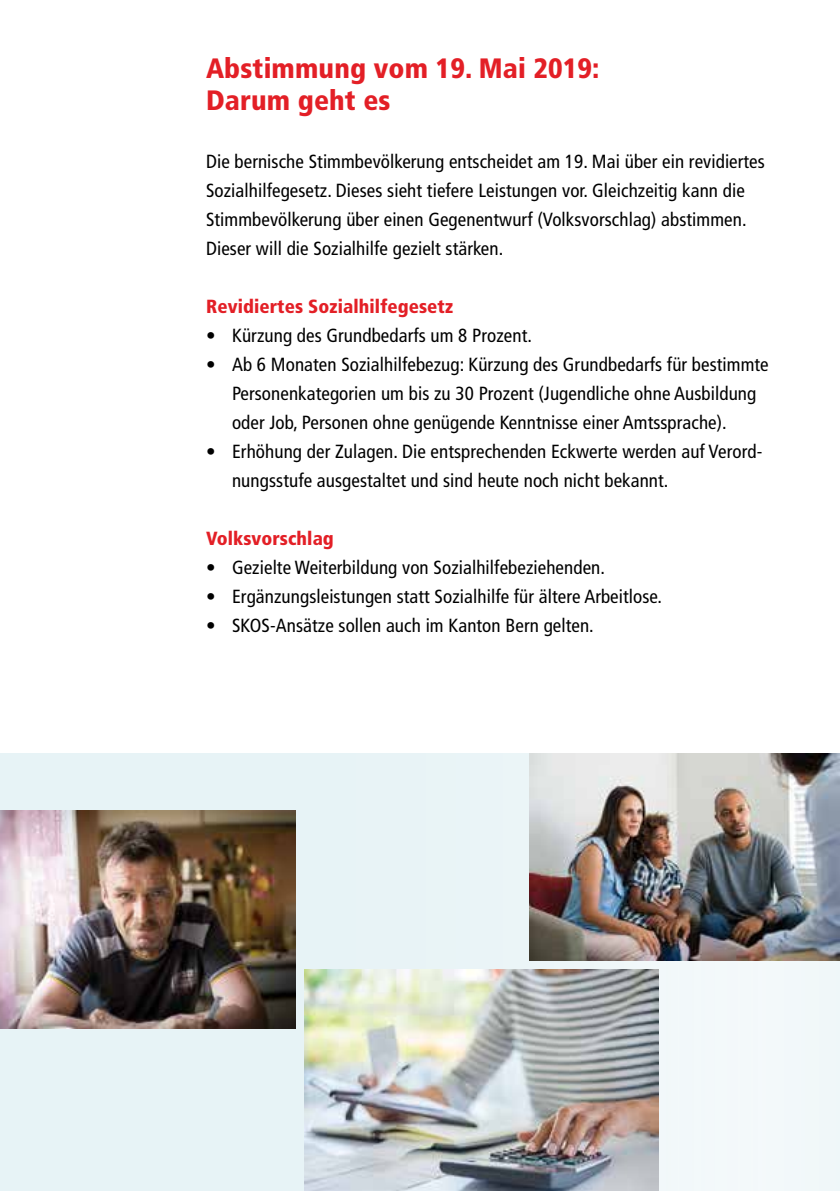
<style>
.page{position:relative;width:840px;height:1191px;background:#fff}
.page>*{position:absolute;margin:0;border:0;box-sizing:border-box;transform-origin:0 0}
.t1{font:900 condensed 28px/32px "Frutiger";letter-spacing:.005em;color:#e31f26}
.t2{font:condensed 19px/29px "Frutiger";letter-spacing:.005em;color:#000}
.t3{font:900 condensed 19px "Frutiger";letter-spacing:.005em;color:#e31f26}
</style>
<div class="page">
<div style="left:643px;top:881px;width:196px;height:310px;background:#f2f8fa"></div>
<div style="left:0;top:753px;width:757px;height:438px;background:#e7f3f6"></div>
<img style="left:304px;top:969px;width:354px;height:222px">
<img style="left:0;top:811px;width:295px;height:217px">
<img style="left:529px;top:753px;width:310px;height:207px">
<h1 class="t1" style="left:206px;top:52px;width:395px">Abstimmung vom 19. Mai 2019:<br>Darum geht es</h1>
<p class="t2" style="left:206px;top:147px;width:560px">Die bernische Stimmbevölkerung entscheidet am 19. Mai über ein revidiertes Sozialhilfegesetz. Dieses sieht tiefere Leistungen vor. Gleichzeitig kann die Stimmbevölkerung über einen Gegenentwurf (Volksvorschlag) abstimmen.<br>Dieser will die Sozialhilfe gezielt stärken.</p>
<p class="t3" style="left:206px;top:295px;width:248px">Revidiertes Sozialhilfegesetz</p>
<p class="t2" style="left:206px;top:321px;width:327px">• Kürzung des Grundbedarfs um 8 Prozent.</p>
<p class="t2" style="left:232px;top:350px;width:538px;text-indent:-26px">• Ab 6 Monaten Sozialhilfebezug: Kürzung des Grundbedarfs für bestimmte<br>Personenkategorien um bis zu 30 Prozent (Jugendliche ohne Ausbildung oder Job, Personen ohne genügende Kenntnisse einer Amtssprache).</p>
<p class="t2" style="left:232px;top:437px;width:531px;text-indent:-26px">• Erhöhung der Zulagen. Die entsprechenden Eckwerte werden auf Verord&shy;nungsstufe ausgestaltet und sind heute noch nicht bekannt.</p>
<p class="t3" style="left:206px;top:527px;width:129px">Volksvorschlag</p>
<p class="t2" style="left:206px;top:553px;width:400px">• Gezielte Weiterbildung von Sozialhilfebeziehenden.</p>
<p class="t2" style="left:206px;top:582px;width:457px">• Ergänzungsleistungen statt Sozialhilfe für ältere Arbeitlose.</p>
<p class="t2" style="left:206px;top:611px;width:389px">• SKOS-Ansätze sollen auch im Kanton Bern gelten.</p>
</div>
